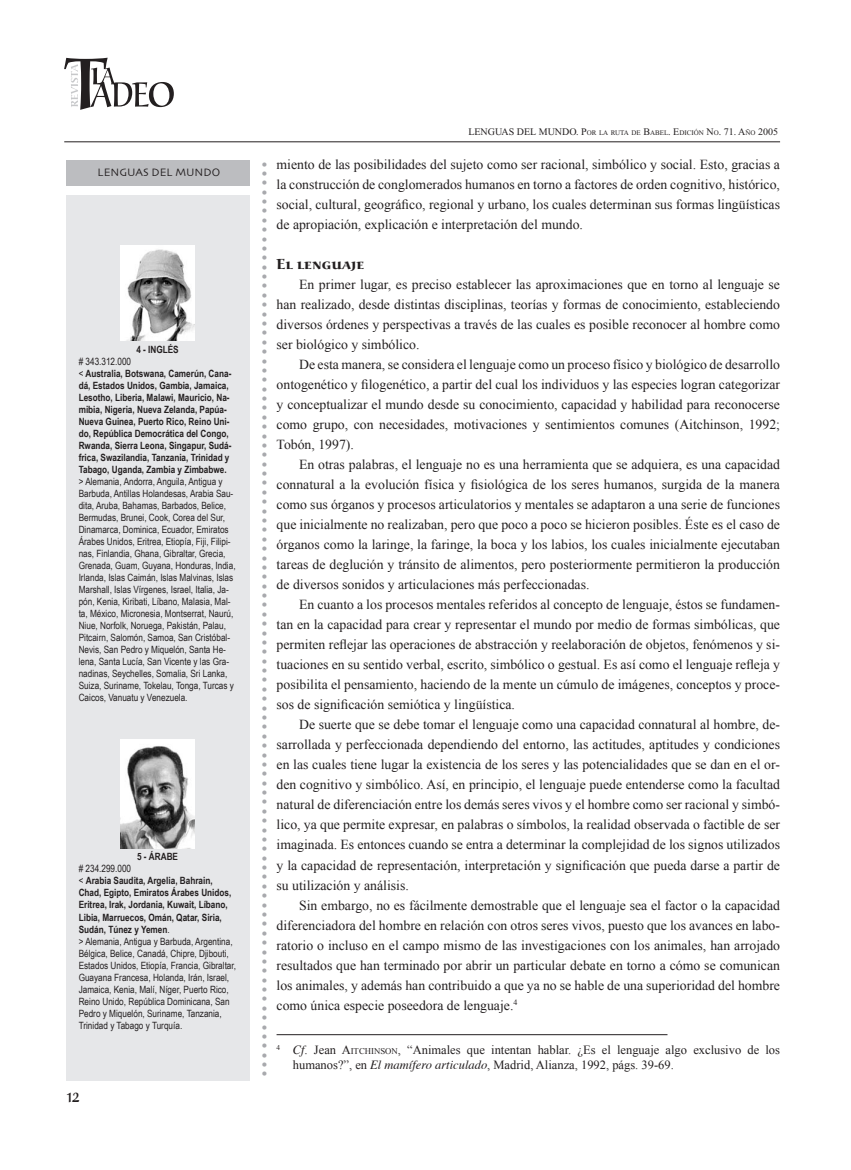
<style>
.page{position:relative;width:851px;height:1170px;background:#fff}
.page>*{position:absolute;margin:0;border:0;box-sizing:border-box;transform-origin:0 0}
.t1{font:37.5px "Times";color:#a8a9ad}
.t2{font:20px "URW Alcuin SCT";color:#231f20;scale:.7 1}
.t3{font:700 15px "URW Alcuin SCT Extr";color:#231f20}
.t4{font:13.75px/20px "Times New Roman";color:#231f20;text-align:justify}
.t5{font:12.5px/15px "Times New Roman";color:#231f20}
.t6{font:11.25px "Skia";color:#231f20}
.t7{font:10px/12px "Arial Narrow";color:#231f20}
.t8{font:700 10px/12px "Arial Narrow";color:#231f20}
.t9{font:10px "Times New Roman";color:#231f20}
.s1{font-weight:400}
.s2{font-weight:700}
.s3{font-size:7px}
.s4{font-family:"Times";font-style:italic}
.s5{font-size:8.75px}
</style>
<div class="page">
<svg style="left:64px;top:58px;width:110px;height:52px"></svg>
<div style="left:66px;top:195px;width:183px;height:885px;background:#e6e7e9"></div>
<hr style="left:64px;top:141px;width:716px;height:1px;background:#231f20">
<div style="left:66px;top:160px;width:183px;height:25px;background:#bcbdc0"></div>
<hr style="left:276px;top:1034px;width:391px;height:1px;background:#231f20">
<img style="left:120px;top:246px;width:75px;height:94px">
<img style="left:120px;top:739px;width:75px;height:109px">
<p class="t6" style="left:98px;top:165px;width:124px">LENGUAS DEL MUNDO</p>
<p class="t8" style="left:136px;top:343px;width:44px">4 - INGLÉS</p>
<p class="t8" style="left:79px;top:355px;width:154px"><span class="s1"># 343.312.000<br>&lt;</span> Australia, Botswana, Camerún, Cana&shy;dá, Estados Unidos, Gambia, Jamaica, Lesotho, Liberia, Malawi, Mauricio, Na&shy;mibia, Nigeria, Nueva Zelanda, Papúa-Nueva Guinea, Puerto Rico, Reino Uni&shy;do, República Democrática del Congo, Rwanda, Sierra Leona, Singapur, Sudá&shy;frica, Swazilandia, Tanzania, Trinidad y Tabago, Uganda, Zambia y Zimbabwe.</p>
<p class="t7" style="left:79px;top:475px;width:158px">&gt; Alemania, Andorra, Anguila, Antigua y Barbuda, Antillas Holandesas, Arabia Sau&shy;dita, Aruba, Bahamas, Barbados, Belice, Bermudas, Brunei, Cook, Corea del Sur, Dinamarca, Dominica, Ecuador, Emiratos Árabes Unidos, Eritrea, Etiopía, Fiji, Filipi&shy;nas, Finlandia, Ghana, Gibraltar, Grecia, Grenada, Guam, Guyana, Honduras, India, Irlanda, Islas Caimán, Islas Malvinas, Islas Marshall, Islas Vírgenes, Israel, Italia, Ja&shy;pón, Kenia, Kiribati, Líbano, Malasia, Mal&shy;ta, México, Micronesia, Montserrat, Naurú, Niue, Norfolk, Noruega, Pakistán, Palau, Pitcairn, Salomón, Samoa, San Cristóbal-Nevis, San Pedro y Miquelón, Santa He&shy;lena, Santa Lucía, San Vicente y las Gra&shy;nadinas, Seychelles, Somalia, Sri Lanka, Suiza, Suriname, Tokelau, Tonga, Turcas y Caicos, Vanuatu y Venezuela.</p>
<p class="t8" style="left:137px;top:850px;width:42px">5 - ÁRABE</p>
<p class="t7" style="left:79px;top:862px;width:159px"># 234.299.000<br>&lt; <span class="s2">Arabia Saudita, Argelia, Bahrain, Chad, Egipto, Emiratos Árabes Unidos, Eritrea, Irak, Jordania, Kuwait, Líbano, Libia, Marruecos, Omán, Qatar, Siria, Sudán, Túnez y Yemen</span>.<br>&gt; Alemania, Antigua y Barbuda, Argentina, Bélgica, Belice, Canadá, Chipre, Djibouti, Estados Unidos, Etiopía, Francia, Gibraltar, Guayana Francesa, Holanda, Irán, Israel, Jamaica, Kenia, Malí, Níger, Puerto Rico, Reino Unido, República Dominicana, San Pedro y Miquelón, Suriname, Tanzania, Trinidad y Tabago y Turquía.</p>
<h2 class="t2" style="left:67px;top:1083px;width:20px">12</h2>
<h1 class="t1" style="left:299px;top:159px;width:920px;rotate:90deg">..................................................................................................</h1>
<p class="t9" style="left:468px;top:126px;width:311px">LENGUAS DEL MUNDO. P<span class="s3">OR LA RUTA DE</span> B<span class="s3">ABEL</span>. E<span class="s3">DICIÓN</span> N<span class="s3">O</span>. 71. A<span class="s3">ÑO</span> 2005</p>
<p class="t4" style="left:276px;top:154px;width:505px">miento de las posibilidades del sujeto como ser racional, simbólico y social. Esto, gracias a la construcción de conglomerados humanos en torno a factores de orden cognitivo, histórico, social, cultural, geográfico, regional y urbano, los cuales determinan sus formas lingüísticas de apropiación, explicación e interpretación del mundo.</p>
<p class="t3" style="left:276px;top:255px;width:89px">El lenguaje</p>
<p class="t4" style="left:276px;top:274px;width:505px;text-indent:22px">En primer lugar, es preciso establecer las aproximaciones que en torno al lenguaje se han realizado, desde distintas disciplinas, teorías y formas de conocimiento, estableciendo diversos órdenes y perspectivas a través de las cuales es posible reconocer al hombre como ser biológico y simbólico.</p>
<p class="t4" style="left:276px;top:354px;width:505px;text-indent:23px">De esta manera, se considera el lenguaje como un proceso físico y biológico de desarrollo ontogenético y filogenético, a partir del cual los individuos y las especies logran categorizar y conceptualizar el mundo desde su conocimiento, capacidad y habilidad para reconocerse como grupo, con necesidades, motivaciones y sentimientos comunes (Aitchinson, 1992; Tobón, 1997).</p>
<p class="t4" style="left:276px;top:454px;width:505px;text-indent:23px">En otras palabras, el lenguaje no es una herramienta que se adquiera, es una capacidad connatural a la evolución física y fisiológica de los seres humanos, surgida de la manera como sus órganos y procesos articulatorios y mentales se adaptaron a una serie de funciones que inicialmente no realizaban, pero que poco a poco se hicieron posibles. Éste es el caso de órganos como la laringe, la faringe, la boca y los labios, los cuales inicialmente ejecutaban tareas de deglución y tránsito de alimentos, pero posteriormente permitieron la producción de diversos sonidos y articulaciones más perfeccionadas.</p>
<p class="t4" style="left:276px;top:594px;width:505px;text-indent:23px">En cuanto a los procesos mentales referidos al concepto de lenguaje, éstos se fundamen&shy;tan en la capacidad para crear y representar el mundo por medio de formas simbólicas, que permiten reflejar las operaciones de abstracción y reelaboración de objetos, fenómenos y si&shy;tuaciones en su sentido verbal, escrito, simbólico o gestual. Es así como el lenguaje refleja y posibilita el pensamiento, haciendo de la mente un cúmulo de imágenes, conceptos y proce&shy;sos de significación semiótica y lingüística.</p>
<p class="t4" style="left:276px;top:714px;width:505px;text-indent:23px">De suerte que se debe tomar el lenguaje como una capacidad connatural al hombre, de&shy;sarrollada y perfeccionada dependiendo del entorno, las actitudes, aptitudes y condiciones en las cuales tiene lugar la existencia de los seres y las potencialidades que se dan en el or&shy;den cognitivo y simbólico. Así, en principio, el lenguaje puede entenderse como la facultad natural de diferenciación entre los demás seres vivos y el hombre como ser racional y simbó&shy;lico, ya que permite expresar, en palabras o símbolos, la realidad observada o factible de ser imaginada. Es entonces cuando se entra a determinar la complejidad de los signos utilizados y la capacidad de representación, interpretación y significación que pueda darse a partir de su utilización y análisis.</p>
<p class="t4" style="left:276px;top:894px;width:505px;text-indent:23px">Sin embargo, no es fácilmente demostrable que el lenguaje sea el factor o la capacidad diferenciadora del hombre en relación con otros seres vivos, puesto que los avances en labo&shy;ratorio o incluso en el campo mismo de las investigaciones con los animales, han arrojado resultados que han terminado por abrir un particular debate en torno a cómo se comunican los animales, y además han contribuido a que ya no se hable de una superioridad del hombre como única especie poseedora de lenguaje.<sup>4</sup></p>
<p class="t5" style="left:293px;top:1042px;width:488px;text-indent:-16px"><sup>4</sup> <span class="s4">Cf</span>. Jean A<span class="s5">ITCHINSON</span>, “Animales que intentan hablar. ¿Es el lenguaje algo exclusivo de los humanos?”, en <span class="s4">El mamífero articulado</span>, Madrid, Alianza, 1992, págs. 39-69.</p>
</div>
